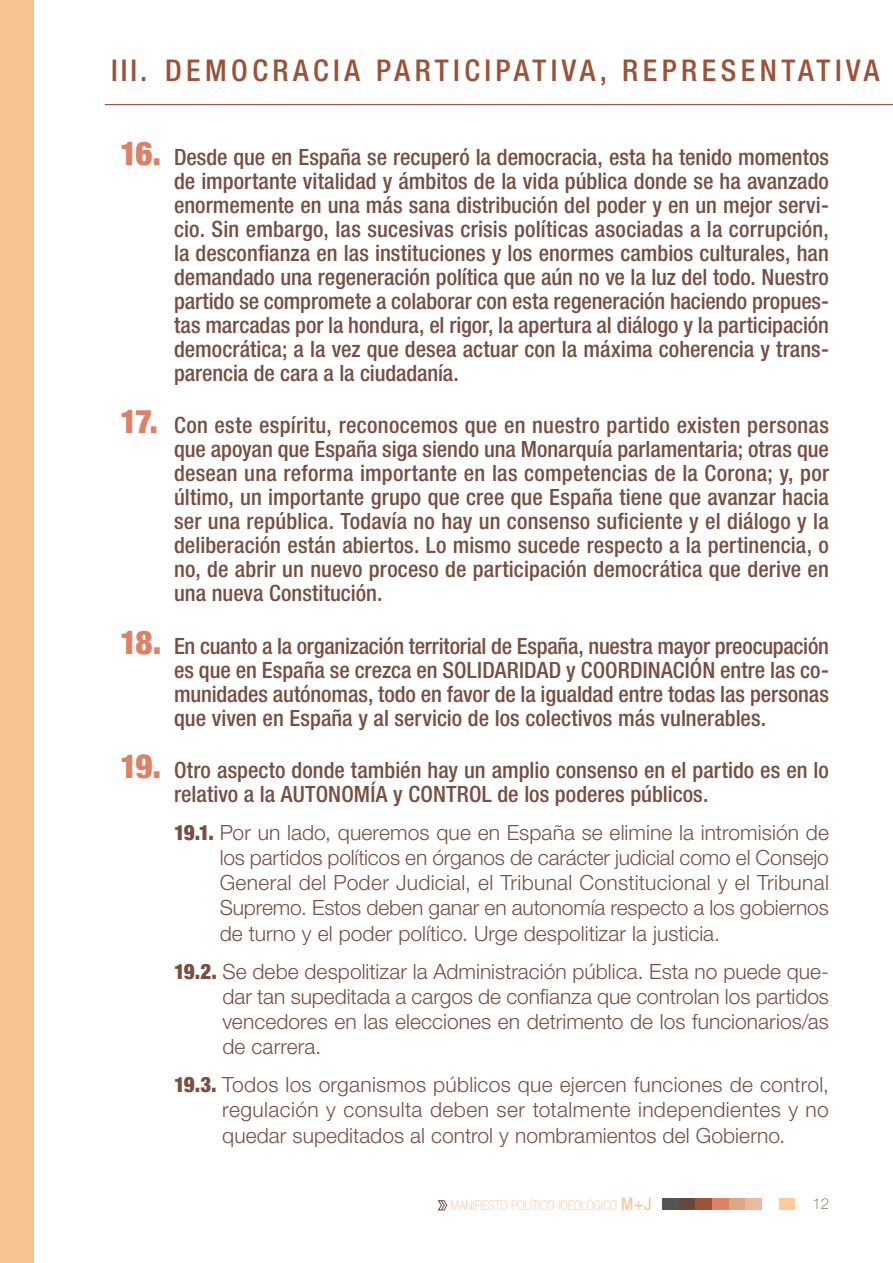
<style>
.page{position:relative;width:893px;height:1263px;background:#fff}
.page>*{position:absolute;margin:0;border:0;box-sizing:border-box;transform-origin:0 0}
.Subtitle{font:500 condensed 30px "Helvetica Neue LT Pro";letter-spacing:.15em;color:#9b5239}
.Sub_Paragraph{font:500 condensed 22.5px/24px "Helvetica Neue LT Pro";color:#765042;text-align:justify}
.Sub_Paragraph-2{font:300 21px/25.2px "Helvetica Neue LT Pro";letter-spacing:.005em;color:#765043;text-align:justify}
.t1{font:100 15px "Helvetica Neue LT Pro";color:#765042}
.t2{font:100 condensed 13.5px "Helvetica Neue LT Pro";color:#f7c393}
.s1{font-family:"Helvetica Neue";font-weight:900;font-size:33px;color:#dc8166}
.s2{font-family:"Helvetica Neue";font-weight:900;font-stretch:condensed}
.s3{font-weight:400;font-size:17.4px}
</style>
<div class="page">
<svg style="left:437px;top:1200px;width:10px;height:11px"></svg>
<div style="left:0;top:0;width:33px;height:1263px;background:#f7c393"></div>
<div style="left:778px;top:1198px;width:17px;height:12px;background:#fdcc99"></div>
<div style="left:745px;top:1198px;width:17px;height:12px;background:#e8bb9f"></div>
<div style="left:728px;top:1198px;width:17px;height:12px;background:#dda685"></div>
<div style="left:712px;top:1198px;width:16px;height:12px;background:#dd8266"></div>
<div style="left:695px;top:1198px;width:17px;height:12px;background:#9c5538"></div>
<div style="left:678px;top:1198px;width:17px;height:12px;background:#67493c"></div>
<div style="left:662px;top:1198px;width:16px;height:12px;background:#585353"></div>
<hr style="left:105px;top:104px;width:788px;height:1px;background:#9b5239">
<p class="Subtitle" style="left:111px;top:52px;width:770px">III. DEMOCRACIA PARTICIPATIVA, REPRESENTATIVA</p>
<p class="Sub_Paragraph" style="left:174px;top:144px;width:656px;text-indent:-54px"><span class="s1">16.</span> Desde que en España se recuperó la democracia, esta ha tenido momentos de importante vitalidad y ámbitos de la vida pública donde se ha avanzado enormemente en una más sana distribución del poder y en un mejor servi&shy;cio. Sin embargo, las sucesivas crisis políticas asociadas a la corrupción, la desconfianza en las instituciones y los enormes cambios culturales, han demandado una regeneración política que aún no ve la luz del todo. Nuestro partido se compromete a colaborar con esta regeneración haciendo propues&shy;tas marcadas por la hondura, el rigor, la apertura al diálogo y la participación democrática; a la vez que desea actuar con la máxima coherencia y trans&shy;parencia de cara a la ciudadanía.</p>
<p class="Sub_Paragraph" style="left:174px;top:413px;width:657px;text-indent:-54px"><span class="s1">17.</span> Con este espíritu, reconocemos que en nuestro partido existen personas que apoyan que España siga siendo una Monarquía parlamentaria; otras que desean una reforma importante en las competencias de la Corona; y, por último, un importante grupo que cree que España tiene que avanzar hacia ser una república. Todavía no hay un consenso suficiente y el diálogo y la deliberación están abiertos. Lo mismo sucede respecto a la pertinencia, o no, de abrir un nuevo proceso de participación democrática que derive en una nueva Constitución.</p>
<p class="Sub_Paragraph" style="left:174px;top:633px;width:656px;text-indent:-54px"><span class="s1">18.</span> En cuanto a la organización territorial de España, nuestra mayor preocupación es que en España se crezca en SOLIDARIDAD y COORDINACIÓN entre las co&shy;munidades autónomas, todo en favor de la igualdad entre todas las personas que viven en España y al servicio de los colectivos más vulnerables.</p>
<p class="Sub_Paragraph" style="left:174px;top:758px;width:656px;text-indent:-54px"><span class="s1">19.</span> Otro aspecto donde también hay un amplio consenso en el partido es en lo relativo a la AUTONOMÍA y CONTROL de los poderes públicos.</p>
<p class="Sub_Paragraph-2" style="left:220px;top:819px;width:611px;text-indent:-46px"><span class="s2">19.1.</span> Por un lado, queremos que en España se elimine la intromisión de los partidos políticos en órganos de carácter judicial como el Consejo General del Poder Judicial, el Tribunal Constitucional y el Tribunal Supremo. Estos deben ganar en autonomía respecto a los gobiernos de turno y el poder político. Urge despolitizar la justicia.</p>
<p class="Sub_Paragraph-2" style="left:222px;top:958px;width:608px;text-indent:-48px"><span class="s2">19.2.</span> Se debe despolitizar la Administración pública. Esta no puede que&shy;dar tan supeditada a cargos de confianza que controlan los partidos vencedores en las elecciones en detrimento de los funcionarios/as de carrera.</p>
<p class="Sub_Paragraph-2" style="left:222px;top:1072px;width:608px;text-indent:-48px"><span class="s2">19.3.</span> Todos los organismos públicos que ejercen funciones de control, regulación y consulta deben ser totalmente independientes y no quedar supeditados al control y nombramientos del Gobierno.</p>
<p class="t2" style="left:450px;top:1198px;width:203px">MANIFIESTO POLÍTICO-IDEOLÓGICO <span class="s3">M+J</span></p>
<p class="t1" style="left:812px;top:1195px;width:18px">12</p>
</div>
